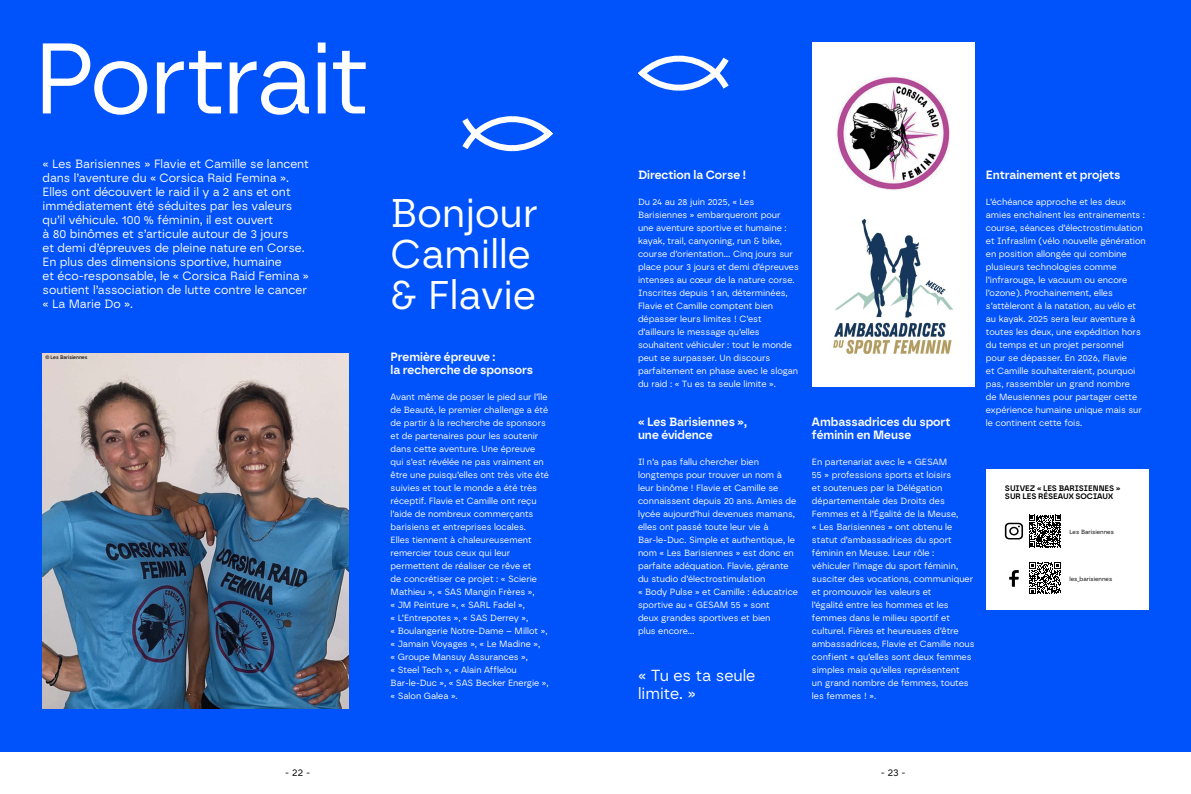
<style>
.page{position:relative;width:1191px;height:794px;background:#fff}
.page>*{position:absolute;margin:0;border:0;box-sizing:border-box;transform-origin:0 0}
.t1{font:100px "Borna";letter-spacing:-.035em;color:#fff}
.t2{font:40px/41px "Borna";color:#fff}
.t3{font:16px/18px "Borna";color:#fff}
.t4{font:12px/14px "Borna";color:#fff}
.t5{font:600 12px/13px "Borna";color:#fff}
.t6{font:10px "Borna";color:#000}
.t7{font:9px/13px "Borna";color:#fff}
.t8{font:600 8px/8px "Borna";color:#000}
.t9{font:6px "Borna";color:#000}
.t10{font:500 5px "Borna";color:#000}
</style>
<div class="page">
<div style="left:0;top:0;width:1191px;height:751px;background:#0052fb"></div>
<img style="left:43px;top:353px;width:305px;height:355px">
<svg style="left:462px;top:116px;width:91px;height:36px"></svg>
<svg style="left:638px;top:55px;width:91px;height:36px"></svg>
<div style="left:986px;top:469px;width:162px;height:141px;background:#fff"></div>
<svg style="left:1029px;top:562px;width:32px;height:32px"></svg>
<svg style="left:1005px;top:515px;width:56px;height:32px"></svg>
<svg style="left:1009px;top:570px;width:9px;height:17px"></svg>
<div style="left:812px;top:42px;width:162px;height:345px;background:#fff"></div>
<img style="left:833px;top:218px;width:120px;height:137px">
<img style="left:837px;top:76px;width:113px;height:114px">
<h1 class="t1" style="left:33px;top:18px;width:338px">Portrait</h1>
<p class="t4" style="left:43px;top:157px;width:268px">« Les Barisiennes » Flavie et Camille se lancent dans l’aventure du « Corsica Raid Femina ».<br>Elles ont découvert le raid il y a 2 ans et ont immédiatement été séduites par les valeurs qu’il véhicule. 100 % féminin, il est ouvert<br>à 80 binômes et s’articule autour de 3 jours<br>et demi d’épreuves de pleine nature en Corse.<br>En plus des dimensions sportive, humaine<br>et éco‑responsable, le « Corsica Raid Femina » soutient l’association de lutte contre le cancer « La Marie Do ».</p>
<h3 class="t5" style="left:986px;top:168px;width:136px">Entrainement et projets</h3>
<h3 class="t5" style="left:638px;top:168px;width:110px">Direction la Corse !</h3>
<p class="t7" style="left:638px;top:195px;width:162px">Du 24 au 28 juin 2025, « Les Barisiennes » embarqueront pour<br>une aventure sportive et humaine : kayak, trail, canyoning, run &amp; bike, course d’orientation… Cinq jours sur place pour 3 jours et demi d’épreuves intenses au cœur de la nature corse.<br>Inscrites depuis 1 an, déterminées, Flavie et Camille comptent bien dépasser leurs limites ! C’est d’ailleurs le message qu’elles souhaitent véhiculer : tout le monde peut se surpasser. Un discours parfaitement en phase avec le slogan du raid : « Tu es ta seule limite ».</p>
<h3 class="t5" style="left:638px;top:415px;width:110px">« Les Barisiennes », une évidence</h3>
<p class="t7" style="left:638px;top:455px;width:161px">Il n’a pas fallu chercher bien longtemps pour trouver un nom à leur binôme ! Flavie et Camille se connaissent depuis 20 ans. Amies de lycée aujourd’hui devenues mamans, elles ont passé toute leur vie à<br>Bar-le-Duc. Simple et authentique, le nom « Les Barisiennes » est donc en parfaite adéquation. Flavie, gérante du studio d’électrostimulation<br>« Body Pulse » et Camille : éducatrice sportive au « GESAM 55 » sont<br>deux grandes sportives et bien<br>plus encore…</p>
<p class="t7" style="left:986px;top:195px;width:161px">L’échéance approche et les deux amies enchaînent les entrainements : course, séances d’électrostimulation et Infraslim (vélo nouvelle génération en position allongée qui combine plusieurs technologies comme l’infrarouge, le vacuum ou encore l’ozone). Prochainement, elles s’attèleront à la natation, au vélo et au kayak. 2025 sera leur aventure à toutes les deux, une expédition hors du temps et un projet personnel<br>pour se dépasser. En 2026, Flavie<br>et Camille souhaiteraient, pourquoi pas, rassembler un grand nombre<br>de Meusiennes pour partager cette expérience humaine unique mais sur le continent cette fois.</p>
<h2 class="t2" style="left:390px;top:192px;width:149px">Bonjour<br>Camille &amp; Flavie</h2>
<h3 class="t5" style="left:390px;top:350px;width:144px">Première épreuve :<br>la recherche de sponsors</h3>
<p class="t7" style="left:390px;top:390px;width:160px">Avant même de poser le pied sur l’île de Beauté, le premier challenge a été de partir à la recherche de sponsors et de partenaires pour les soutenir dans cette aventure. Une épreuve qui s’est révélée ne pas vraiment en être une puisqu’elles ont très vite été suivies et tout le monde a été très réceptif. Flavie et Camille ont reçu l’aide de nombreux commerçants barisiens et entreprises locales.<br>Elles tiennent à chaleureusement remercier tous ceux qui leur permettent de réaliser ce rêve et<br>de concrétiser ce projet : « Scierie<br>Mathieu », « SAS Mangin Frères »,<br>« JM Peinture », « SARL Fadel »,<br>« L’Entrepotes », « SAS Derrey »,<br>« Boulangerie Notre-Dame – Millot », « Jamain Voyages », « Le Madine »,<br>« Groupe Mansuy Assurances »,<br>« Steel Tech », « Alain Afflelou<br>Bar-le-Duc », « SAS Becker Energie », « Salon Galea ».</p>
<p class="t10" style="left:45px;top:354px;width:44px">© Les Barisiennes</p>
<h3 class="t5" style="left:812px;top:415px;width:140px">Ambassadrices du sport féminin en Meuse</h3>
<p class="t7" style="left:812px;top:455px;width:164px">En partenariat avec le « GESAM<br>55 » professions sports et loisirs<br>et soutenues par la Délégation départementale des Droits des<br>Femmes et à l’Égalité de la Meuse,<br>« Les Barisiennes » ont obtenu le statut d’ambassadrices du sport féminin en Meuse. Leur rôle : véhiculer l’image du sport féminin, susciter des vocations, communiquer et promouvoir les valeurs et<br>l’égalité entre les hommes et les femmes dans le milieu sportif et culturel. Fières et heureuses d’être ambassadrices, Flavie et Camille nous confient « qu’elles sont deux femmes simples mais qu’elles représentent<br>un grand nombre de femmes, toutes les femmes ! ».</p>
<p class="t8" style="left:1005px;top:484px;width:117px">SUIVEZ « LES BARISIENNES »<br>SUR LES RÉSEAUX SOCIAUX</p>
<p class="t9" style="left:1069px;top:528px;width:46px">Les Barisiennes</p>
<p class="t9" style="left:1069px;top:575px;width:44px">les_barisiennes</p>
<h3 class="t3" style="left:638px;top:666px;width:119px">« Tu es ta seule limite. »</h3>
<p class="t6" style="left:285px;top:766px;width:26px">- 22 -</p>
<p class="t6" style="left:880px;top:766px;width:27px">- 23 -</p>
</div>
